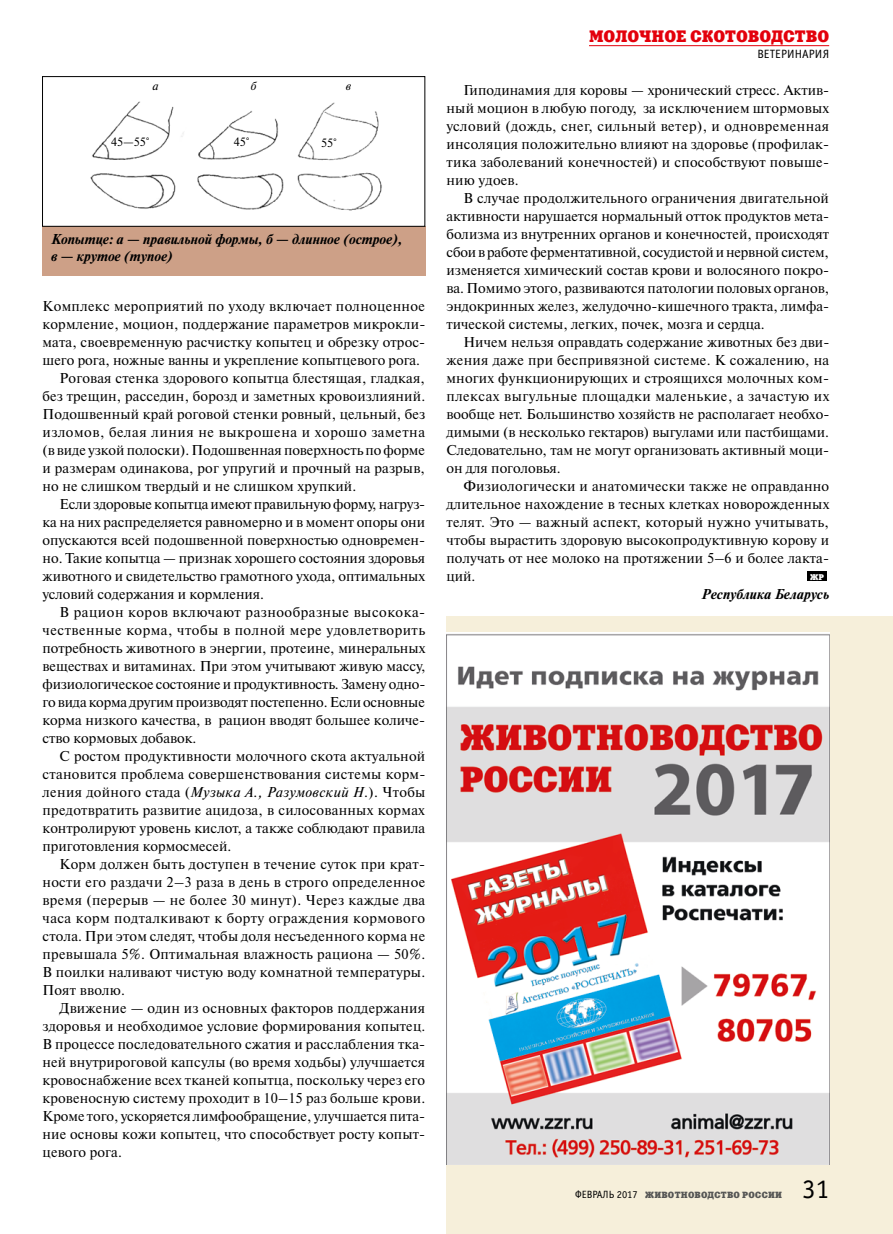
<style>
.page{position:relative;width:893px;height:1234px;background:#fff}
.page>*{position:absolute;margin:0;border:0;box-sizing:border-box;transform-origin:0 0}
.t1{font:27px "Officina Sans C";color:#000}
.t2{font:16.5px "Xenia C";color:#e3000b}
.t3{font:14.25px/18px "Newton C";letter-spacing:.01em;color:#000;text-align:justify}
.t4{font:14.25px "Newton C";letter-spacing:-.01em;color:#000}
.t5{font:14.25px "Newton C";letter-spacing:.035em;color:#000}
.t6{font:italic 700 14.25px/17.2px "Newton C";color:#000}
.t7{font:14.25px "Newton C";letter-spacing:.03em;color:#000}
.t8{font:14.25px "Newton C";letter-spacing:.04em;color:#000}
.t9{font:12px "Newton C";color:#000}
.t10{font:12px "Officina Sans C";color:#000}
.t11{font:italic 12px "Newton C";color:#000}
.t12{font:9px "Xenia C";letter-spacing:.025em;color:#565655}
.t13{font:8.25px "Xenia C";color:#fff}
.s1{font-style:italic}
.s2{font-family:"Officina Sans C";font-size:10.5px;color:#000}
</style>
<div class="page">
<hr style="left:589px;top:45px;width:240px;height:1px;background:#e3000b">
<div style="left:446px;top:617px;width:447px;height:616px;background:#f6efda"></div>
<div style="left:42px;top:226px;width:383px;height:49px;background:#cda087"></div>
<div style="left:807px;top:571px;width:20px;height:10px;background:#000"></div>
<img style="left:90px;top:101px;width:292px;height:110px">
<div style="left:42px;top:76px;width:383px;height:150px;border:1px solid #000"></div>
<img style="left:447px;top:632px;width:382px;height:531px">
<p class="t11" style="left:152px;top:79px;width:8px">а</p>
<p class="t11" style="left:251px;top:79px;width:7px">б</p>
<p class="t11" style="left:346px;top:79px;width:7px">в</p>
<p class="t9" style="left:111px;top:135px;width:40px">45—55°</p>
<p class="t9" style="left:234px;top:135px;width:17px">45°</p>
<p class="t9" style="left:321px;top:136px;width:17px">55°</p>
<p class="t6" style="left:51px;top:230px;width:353px">Копытце: а — правильной формы, б — длинное (острое), в — крутое (тупое)</p>
<p class="t3" style="left:43px;top:297px;width:384px">Комплекс мероприятий по уходу включает полноценное</p>
<p class="t3" style="left:43px;top:315px;width:384px">кормление, моцион, поддержание параметров микрокли-</p>
<p class="t3" style="left:43px;top:333px;width:384px">мата, своевременную расчистку копытец и обрезку отрос-</p>
<p class="t3" style="left:43px;top:351px;width:379px">шего рога, ножные ванны и укрепление копытцевого рога.</p>
<p class="t3" style="left:60px;top:369px;width:367px">Роговая стенка здорового копытца блестящая, гладкая,</p>
<p class="t3" style="left:43px;top:387px;width:384px">без трещин, расседин, борозд и заметных кровоизлияний.</p>
<p class="t3" style="left:43px;top:405px;width:384px">Подошвенный край роговой стенки ровный, цельный, без</p>
<p class="t8" style="left:43px;top:424px;width:384px">изломов, белая линия не выкрошена и хорошо заметна</p>
<p class="t3" style="left:43px;top:441px;width:384px">(в виде узкой полоски). Подошвенная поверхность по форме</p>
<p class="t3" style="left:43px;top:459px;width:384px">и размерам одинакова, рог упругий и прочный на разрыв,</p>
<p class="t3" style="left:43px;top:477px;width:315px">но не слишком твердый и не слишком хрупкий.</p>
<p class="t4" style="left:60px;top:496px;width:367px">Если здоровые копытца имеют правильную форму, нагруз-</p>
<p class="t3" style="left:43px;top:513px;width:384px">ка на них распределяется равномерно и в момент опоры они</p>
<p class="t3" style="left:43px;top:531px;width:384px">опускаются всей подошвенной поверхностью одновремен-</p>
<p class="t3" style="left:43px;top:549px;width:384px">но. Такие копытца — признак хорошего состояния здоровья</p>
<p class="t3" style="left:43px;top:567px;width:384px">животного и свидетельство грамотного ухода, оптимальных</p>
<p class="t3" style="left:43px;top:585px;width:223px">условий содержания и кормления.</p>
<p class="t5" style="left:60px;top:604px;width:367px">В рацион коров включают разнообразные высокока-</p>
<p class="t5" style="left:43px;top:622px;width:384px">чественные корма, чтобы в полной мере удовлетворить</p>
<p class="t3" style="left:43px;top:639px;width:384px">потребность животного в энергии, протеине, минеральных</p>
<p class="t3" style="left:43px;top:657px;width:384px">веществах и витаминах. При этом учитывают живую массу,</p>
<p class="t3" style="left:43px;top:675px;width:384px">физиологическое состояние и продуктивность. Замену одно-</p>
<p class="t4" style="left:43px;top:694px;width:384px">го вида корма другим производят постепенно. Если основные</p>
<p class="t3" style="left:43px;top:711px;width:384px">корма низкого качества, в рацион вводят большее количе-</p>
<p class="t3" style="left:43px;top:729px;width:155px">ство кормовых добавок.</p>
<p class="t3" style="left:60px;top:747px;width:367px">С ростом продуктивности молочного скота актуальной</p>
<p class="t3" style="left:43px;top:765px;width:384px">становится проблема совершенствования системы корм-</p>
<p class="t3" style="left:43px;top:783px;width:384px">ления дойного стада (<span class="s1">Музыка А., Разумовский Н</span>.). Чтобы</p>
<p class="t3" style="left:43px;top:801px;width:384px">предотвратить развитие ацидоза, в силосованных кормах</p>
<p class="t3" style="left:43px;top:819px;width:384px">контролируют уровень кислот, а также соблюдают правила</p>
<p class="t3" style="left:43px;top:837px;width:190px">приготовления кормосмесей.</p>
<p class="t3" style="left:60px;top:855px;width:367px">Корм должен быть доступен в течение суток при крат-</p>
<p class="t3" style="left:43px;top:873px;width:384px">ности его раздачи 2–3 раза в день в строго определенное</p>
<p class="t3" style="left:43px;top:891px;width:384px">время (перерыв — не более 30 минут). Через каждые два</p>
<p class="t7" style="left:43px;top:910px;width:384px">часа корм подталкивают к борту ограждения кормового</p>
<p class="t3" style="left:43px;top:927px;width:384px">стола. При этом следят, чтобы доля несъеденного корма не</p>
<p class="t3" style="left:43px;top:945px;width:384px">превышала 5%. Оптимальная влажность рациона — 50%.</p>
<p class="t3" style="left:43px;top:963px;width:384px">В поилки наливают чистую воду комнатной температуры.</p>
<p class="t3" style="left:43px;top:981px;width:84px">Поят вволю.</p>
<p class="t3" style="left:60px;top:999px;width:367px">Движение — один из основных факторов поддержания</p>
<p class="t3" style="left:43px;top:1017px;width:384px">здоровья и необходимое условие формирования копытец.</p>
<p class="t3" style="left:43px;top:1035px;width:384px">В процессе последовательного сжатия и расслабления тка-</p>
<p class="t3" style="left:43px;top:1053px;width:384px">ней внутрироговой капсулы (во время ходьбы) улучшается</p>
<p class="t3" style="left:43px;top:1071px;width:384px">кровоснабжение всех тканей копытца, поскольку через его</p>
<p class="t3" style="left:43px;top:1089px;width:384px">кровеносную систему проходит в 10–15 раз больше крови.</p>
<p class="t3" style="left:43px;top:1107px;width:384px">Кроме того, ускоряется лимфообращение, улучшается пита-</p>
<p class="t3" style="left:43px;top:1125px;width:384px">ние основы кожи копытец, что способствует росту копыт-</p>
<p class="t3" style="left:43px;top:1143px;width:81px">цевого рога.</p>
<p class="t2" style="left:589px;top:26px;width:242px">МОЛОЧНОЕ СКОТОВОДСТВО</p>
<p class="t10" style="left:757px;top:48px;width:73px">ВЕТЕРИНАРИЯ</p>
<p class="t3" style="left:446px;top:81px;width:384px;text-indent:17px">Гиподинамия для коровы — хронический стресс. Актив&shy;ный моцион в любую погоду, за исключением штормовых условий (дождь, снег, сильный ветер), и одновременная инсоляция положительно влияют на здоровье (профилак&shy;тика заболеваний конечностей) и способствуют повыше&shy;нию удоев.</p>
<p class="t3" style="left:446px;top:189px;width:384px;text-indent:17px">В случае продолжительного ограничения двигательной активности нарушается нормальный отток продуктов мета&shy;болизма из внутренних органов и конечностей, происходят сбои в работе ферментативной, сосудистой и нервной систем, изменяется химический состав крови и волосяного покро&shy;ва. Помимо этого, развиваются патологии половых органов, эндокринных желез, желудочно-кишечного тракта, лимфа&shy;тической системы, легких, почек, мозга и сердца.</p>
<p class="t3" style="left:446px;top:333px;width:384px;text-indent:17px">Ничем нельзя оправдать содержание животных без дви&shy;жения даже при беспривязной системе. К сожалению, на многих функционирующих и строящихся молочных ком&shy;плексах выгульные площадки маленькие, а зачастую их вообще нет. Большинство хозяйств не располагает необхо&shy;димыми (в несколько гектаров) выгулами или пастбищами.<br>Следовательно, там не могут организовать активный моци&shy;он для поголовья.</p>
<p class="t3" style="left:446px;top:477px;width:384px;text-indent:17px">Физиологически и анатомически также не оправданно длительное нахождение в тесных клетках новорожденных телят. Это — важный аспект, который нужно учитывать, чтобы вырастить здоровую высокопродуктивную корову и получать от нее молоко на протяжении 5–6 и более лакта&shy;ций.</p>
<p class="t13" style="left:810px;top:571px;width:15px">ЖР</p>
<p class="t6" style="left:701px;top:585px;width:129px">Республика Беларусь</p>
<p class="t12" style="left:575px;top:1188px;width:209px"><span class="s2">ФЕВРАЛЬ 2017</span> ЖИВОТНОВОДСТВО РОССИИ</p>
<h1 class="t1" style="left:802px;top:1174px;width:28px">31</h1>
</div>
